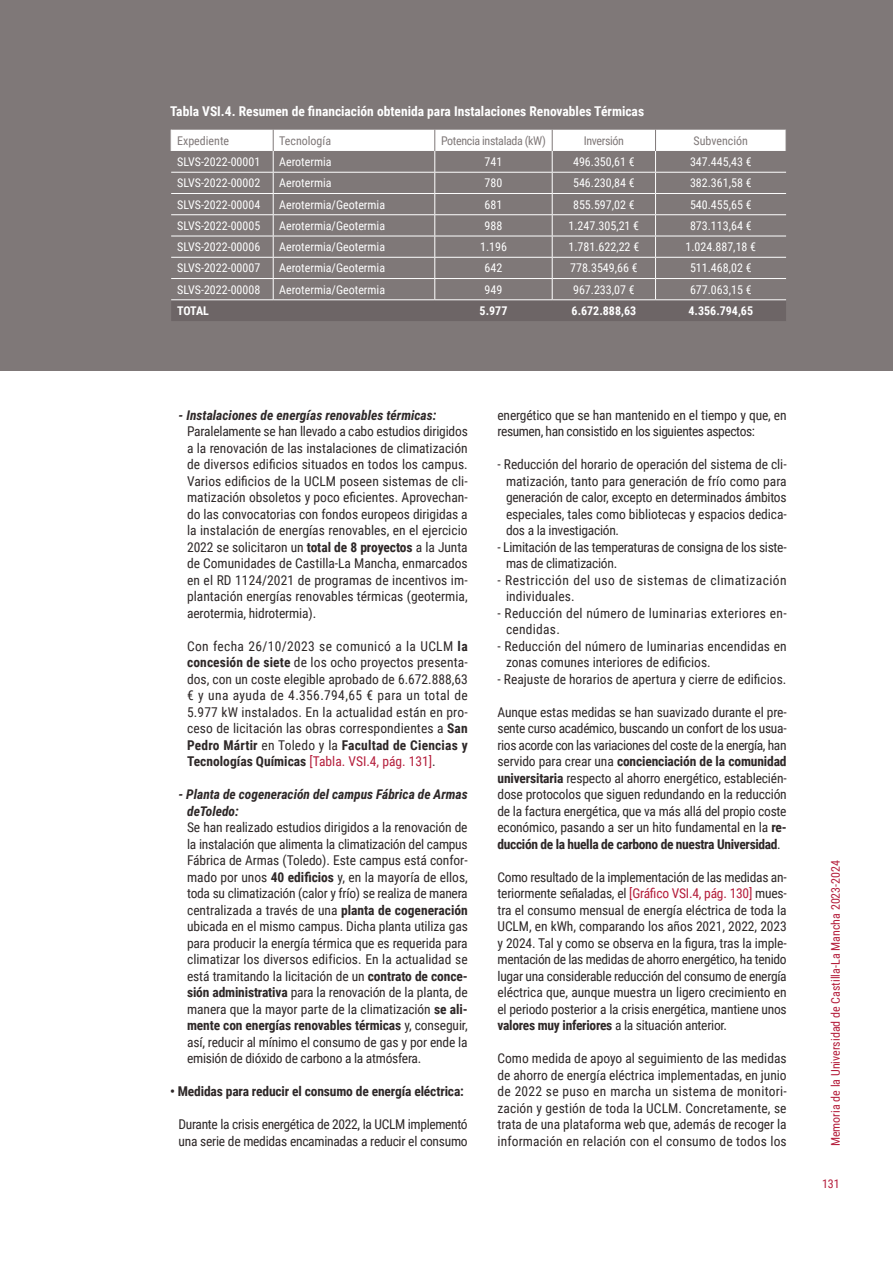
<style>
.page{position:relative;width:893px;height:1263px;background:#fff}
.page>*{position:absolute;margin:0;border:0;box-sizing:border-box;transform-origin:0 0}
.txt_corrido{font:13.5px/16.5px "Roboto Condensed";letter-spacing:-.015em;color:#2e2828;text-align:justify}
.txt_corrido-2{font:italic 700 13.5px/16.5px "Roboto Condensed";color:#2e2828}
.txt_corrido-3{font:13.5px/16.5px "Roboto Condensed";letter-spacing:.01em;color:#2e2828}
.txt_corrido-4{font:700 13.5px "Roboto Condensed";color:#fff}
.txt_corrido-5{font:13.5px/16.5px "Roboto Condensed";letter-spacing:.03em;color:#2e2828}
.txt_corrido-6{font:13.5px/16.5px "Roboto Condensed";letter-spacing:.02em;color:#2e2828}
.txt_corrido-7{font:700 13.5px "Roboto Condensed";letter-spacing:-.01em;color:#2e2828}
.txt_corrido-8{font:12px "Roboto Condensed";color:#fff}
.t1{font:12px "Roboto Condensed";color:#b41d3b}
.txt_corrido-9{font:700 12px "Roboto Condensed";color:#fff}
.txt_corrido-10{font:12px "Roboto Condensed";letter-spacing:-.005em;color:#7f7878}
.txt_corrido-11{font:12px "Roboto Condensed";letter-spacing:-.03em;color:#7f7878}
.s1{font-weight:700}
.s2{color:#b41d3b}
</style>
<div class="page">
<div style="left:0;top:0;width:893px;height:370px;background:#7f7878"></div>
<svg style="left:171px;top:130px;width:616px;height:191px"></svg>
<p class="txt_corrido-4" style="left:170px;top:102px;width:476px">Tabla VSI.4. Resumen de financiación obtenida para Instalaciones Renovables Térmicas</p>
<p class="txt_corrido-10" style="left:177px;top:132px;width:54px">Expediente</p>
<p class="txt_corrido-10" style="left:279px;top:132px;width:53px">Tecnología</p>
<p class="txt_corrido-11" style="left:441px;top:132px;width:106px">Potencia instalada (kW)</p>
<p class="txt_corrido-11" style="left:584px;top:132px;width:42px">Inversión</p>
<p class="txt_corrido-10" style="left:694px;top:132px;width:56px">Subvención</p>
<p class="txt_corrido-8" style="left:177px;top:153px;width:85px">SLVS-2022-00001</p>
<p class="txt_corrido-8" style="left:279px;top:153px;width:54px">Aerotermia</p>
<p class="txt_corrido-8" style="left:485px;top:153px;width:19px">741</p>
<p class="txt_corrido-8" style="left:573px;top:153px;width:63px">496.350,61 €</p>
<p class="txt_corrido-8" style="left:690px;top:153px;width:63px">347.445,43 €</p>
<p class="txt_corrido-8" style="left:177px;top:175px;width:85px">SLVS-2022-00002</p>
<p class="txt_corrido-8" style="left:279px;top:175px;width:54px">Aerotermia</p>
<p class="txt_corrido-8" style="left:485px;top:175px;width:19px">780</p>
<p class="txt_corrido-8" style="left:573px;top:175px;width:63px">546.230,84 €</p>
<p class="txt_corrido-8" style="left:690px;top:175px;width:63px">382.361,58 €</p>
<p class="txt_corrido-8" style="left:177px;top:196px;width:85px">SLVS-2022-00004</p>
<p class="txt_corrido-8" style="left:279px;top:196px;width:107px">Aerotermia/Geotermia</p>
<p class="txt_corrido-8" style="left:485px;top:196px;width:19px">681</p>
<p class="txt_corrido-8" style="left:573px;top:196px;width:63px">855.597,02 €</p>
<p class="txt_corrido-8" style="left:690px;top:196px;width:63px">540.455,65 €</p>
<p class="txt_corrido-8" style="left:177px;top:217px;width:85px">SLVS-2022-00005</p>
<p class="txt_corrido-8" style="left:279px;top:217px;width:107px">Aerotermia/Geotermia</p>
<p class="txt_corrido-8" style="left:485px;top:217px;width:19px">988</p>
<p class="txt_corrido-8" style="left:568px;top:217px;width:72px">1.247.305,21 €</p>
<p class="txt_corrido-8" style="left:690px;top:217px;width:63px">873.113,64 €</p>
<p class="txt_corrido-8" style="left:177px;top:238px;width:85px">SLVS-2022-00006</p>
<p class="txt_corrido-8" style="left:279px;top:238px;width:107px">Aerotermia/Geotermia</p>
<p class="txt_corrido-8" style="left:480px;top:238px;width:28px">1.196</p>
<p class="txt_corrido-8" style="left:569px;top:238px;width:72px">1.781.622,22 €</p>
<p class="txt_corrido-8" style="left:685px;top:238px;width:72px">1.024.887,18 €</p>
<p class="txt_corrido-8" style="left:177px;top:260px;width:85px">SLVS-2022-00007</p>
<p class="txt_corrido-8" style="left:279px;top:260px;width:107px">Aerotermia/Geotermia</p>
<p class="txt_corrido-8" style="left:485px;top:260px;width:19px">642</p>
<p class="txt_corrido-8" style="left:570px;top:260px;width:69px">778.3549,66 €</p>
<p class="txt_corrido-8" style="left:690px;top:260px;width:63px">511.468,02 €</p>
<p class="txt_corrido-8" style="left:177px;top:281px;width:85px">SLVS-2022-00008</p>
<p class="txt_corrido-8" style="left:279px;top:281px;width:107px">Aerotermia/Geotermia</p>
<p class="txt_corrido-8" style="left:485px;top:281px;width:19px">949</p>
<p class="txt_corrido-8" style="left:573px;top:281px;width:63px">967.233,07 €</p>
<p class="txt_corrido-8" style="left:690px;top:281px;width:63px">677.063,15 €</p>
<p class="txt_corrido-9" style="left:177px;top:302px;width:33px">TOTAL</p>
<p class="txt_corrido-9" style="left:480px;top:302px;width:29px">5.977</p>
<p class="txt_corrido-9" style="left:572px;top:302px;width:66px">6.672.888,63</p>
<p class="txt_corrido-9" style="left:688px;top:302px;width:66px">4.356.794,65</p>
<p class="txt_corrido-2" style="left:179px;top:406px;width:259px">- Instalaciones de energías renovables térmicas:</p>
<p class="txt_corrido" style="left:187px;top:423px;width:282px">Paralelamente se han llevado a cabo estudios dirigidos a la renovación de las instalaciones de climatización de diversos edificios situados en todos los campus.<br>Varios edificios de la UCLM poseen sistemas de cli&shy;matización obsoletos y poco eficientes. Aprovechan&shy;do las convocatorias con fondos europeos dirigidas a la instalación de energías renovables, en el ejercicio 2022 se solicitaron un <span class="s1">total de 8 proyectos</span> a la Junta de Comunidades de Castilla-La Mancha, enmarcados en el RD 1124/2021 de programas de incentivos im&shy;plantación energías renovables térmicas (geotermia, aerotermia, hidrotermia).</p>
<p class="txt_corrido" style="left:187px;top:637px;width:282px">Con fecha 26/10/2023 se comunicó a la UCLM <span class="s1">la concesión de siete</span> de los ocho proyectos presenta&shy;dos, con un coste elegible aprobado de 6.672.888,63 € y una ayuda de 4.356.794,65 € para un total de 5.977 kW instalados. En la actualidad están en pro&shy;ceso de licitación las obras correspondientes a <span class="s1">San Pedro Mártir</span> en Toledo y la <span class="s1">Facultad de Ciencias y Tecnologías Químicas</span> <span class="s2">[Tabla. VSI.4, pág. 131]</span>.</p>
<p class="txt_corrido-2" style="left:187px;top:786px;width:282px;text-indent:-9px">- Planta de cogeneración del campus Fábrica de Armas deToledo:</p>
<p class="txt_corrido" style="left:187px;top:819px;width:282px">Se han realizado estudios dirigidos a la renovación de la instalación que alimenta la climatización del campus Fábrica de Armas (Toledo). Este campus está confor&shy;mado por unos <span class="s1">40 edificios</span> y, en la mayoría de ellos, toda su climatización (calor y frío) se realiza de manera centralizada a través de una <span class="s1">planta de cogeneración </span>ubicada en el mismo campus. Dicha planta utiliza gas para producir la energía térmica que es requerida para climatizar los diversos edificios. En la actualidad se está tramitando la licitación de un <span class="s1">contrato de conce&shy;sión administrativa</span> para la renovación de la planta, de manera que la mayor parte de la climatización <span class="s1">se ali&shy;mente con energías renovables térmicas</span> y, conseguir, así, reducir al mínimo el consumo de gas y por ende la emisión de dióxido de carbono a la atmósfera.</p>
<p class="txt_corrido-7" style="left:170px;top:1082px;width:295px">• Medidas para reducir el consumo de energía eléctrica:</p>
<p class="txt_corrido" style="left:179px;top:1116px;width:291px">Durante la crisis energética de 2022, la UCLM implementó una serie de medidas encaminadas a reducir el consumo</p>
<p class="txt_corrido" style="left:497px;top:406px;width:291px">energético que se han mantenido en el tiempo y que, en resumen, han consistido en los siguientes aspectos:</p>
<p class="txt_corrido" style="left:506px;top:456px;width:282px;text-indent:-9px">- Reducción del horario de operación del sistema de cli&shy;matización, tanto para generación de frío como para generación de calor, excepto en determinados ámbitos especiales, tales como bibliotecas y espacios dedica&shy;dos a la investigación.</p>
<p class="txt_corrido" style="left:506px;top:538px;width:282px;text-indent:-9px">- Limitación de las temperaturas de consigna de los siste&shy;mas de climatización.</p>
<p class="txt_corrido-5" style="left:506px;top:571px;width:282px;text-indent:-9px">- Restricción del uso de sistemas de climatización individuales.</p>
<p class="txt_corrido-6" style="left:506px;top:604px;width:282px;text-indent:-9px">- Reducción del número de luminarias exteriores en&shy;cendidas.</p>
<p class="txt_corrido-3" style="left:506px;top:637px;width:282px;text-indent:-9px">- Reducción del número de luminarias encendidas en zonas comunes interiores de edificios.</p>
<p class="txt_corrido" style="left:497px;top:670px;width:290px">- Reajuste de horarios de apertura y cierre de edificios.</p>
<p class="txt_corrido" style="left:497px;top:703px;width:291px">Aunque estas medidas se han suavizado durante el pre&shy;sente curso académico, buscando un confort de los usua&shy;rios acorde con las variaciones del coste de la energía, han servido para crear una <span class="s1">concienciación de la comunidad universitaria</span> respecto al ahorro energético, establecién&shy;dose protocolos que siguen redundando en la reducción de la factura energética, que va más allá del propio coste económico, pasando a ser un hito fundamental en la <span class="s1">re&shy;ducción de la huella de carbono de nuestra Universidad</span>.</p>
<p class="txt_corrido" style="left:497px;top:868px;width:291px">Como resultado de la implementación de las medidas an&shy;teriormente señaladas, el <span class="s2">[Gráfico VSI.4, pág. 130]</span> mues&shy;tra el consumo mensual de energía eléctrica de toda la UCLM, en kWh, comparando los años 2021, 2022, 2023 y 2024. Tal y como se observa en la figura, tras la imple&shy;mentación de las medidas de ahorro energético, ha tenido lugar una considerable reducción del consumo de energía eléctrica que, aunque muestra un ligero crecimiento en el periodo posterior a la crisis energética, mantiene unos <span class="s1">valores muy inferiores</span> a la situación anterior.</p>
<p class="txt_corrido" style="left:497px;top:1049px;width:291px">Como medida de apoyo al seguimiento de las medidas de ahorro de energía eléctrica implementadas, en junio de 2022 se puso en marcha un sistema de monitori&shy;zación y gestión de toda la UCLM. Concretamente, se trata de una plataforma web que, además de recoger la información en relación con el consumo de todos los</p>
<p class="t1" style="left:827px;top:1146px;width:288px;rotate:-90deg">Memoria de la Universidad de Castilla-La Mancha 2023-2024</p>
<p class="t1" style="left:822px;top:1175px;width:19px">131</p>
</div>
